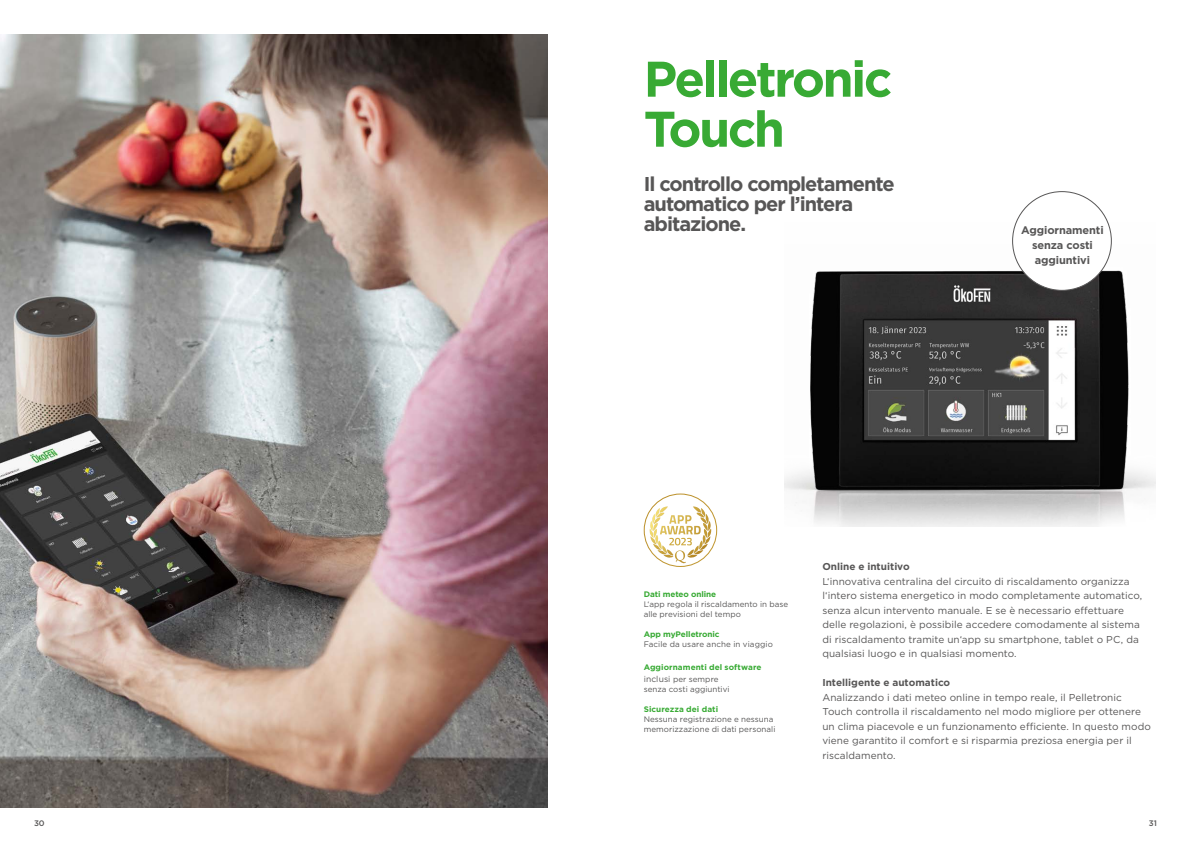
<style>
.page{position:relative;width:1191px;height:842px;background:#fff}
.page>*{position:absolute;margin:0;border:0;box-sizing:border-box;transform-origin:0 0}
.t1{font:700 50px/50px "Gotham";letter-spacing:-.05em;color:#38aa34}
.t2{font:700 20px/20px "Gotham";letter-spacing:-.05em;color:#575656}
.t3{font:700 11px/15px "Gotham";letter-spacing:-.01em;color:#575656;text-align:center}
.t4{font:10px/14.5px "Gotham";letter-spacing:.005em;color:#575656}
.t5{font:700 10px "Gotham";color:#575656}
.t6{font:8px/10px "Gotham";letter-spacing:.005em;color:#575656}
.t7{font:700 8px/12px "Gotham";letter-spacing:.005em;color:#38aa34}
.t8{font:500 8px "Gotham";color:#575656}
.s1{font-weight:400;font-size:8.5px;color:#575656}
.s2{font-weight:400;color:#575656}
</style>
<div class="page">
<img style="left:814px;top:223px;width:310px;height:303px">
<img style="left:784px;top:245px;width:371px;height:259px">
<div style="left:1012px;top:192px;width:99px;height:98px;background:#fff;border-radius:50%"></div>
<div style="left:643px;top:493px;width:74px;height:74px;border:1px solid #fff;border-radius:50%"></div>
<svg style="left:649px;top:506px;width:62px;height:57px"></svg>
<img style="left:0;top:34px;width:547px;height:774px">
<h1 class="t1" style="left:643px;top:54px;width:250px">Pelletronic<br>Touch</h1>
<h2 class="t2" style="left:643px;top:174px;width:252px">Il controllo completamente automatico per l’intera abitazione.</h2>
<p class="t3" style="left:1021px;top:223px;width:84px">Aggiornamenti senza costi aggiuntivi</p>
<p class="t7" style="left:643px;top:588px;width:74px">Dati meteo online</p>
<p class="t6" style="left:643px;top:599px;width:146px">L‘app regola il riscaldamento in base alle previsioni del tempo</p>
<p class="t7" style="left:643px;top:628px;width:77px">App myPelletronic</p>
<p class="t6" style="left:643px;top:639px;width:131px">Facile da usare anche in viaggio</p>
<p class="t7" style="left:643px;top:661px;width:119px">Aggiornamenti del software <span class="s1">inclusi</span> <span class="s2">per sempre</span></p>
<p class="t6" style="left:643px;top:684px;width:87px">senza costi aggiuntivi</p>
<p class="t7" style="left:643px;top:703px;width:76px">Sicurezza dei dati</p>
<p class="t6" style="left:643px;top:714px;width:133px">Nessuna registrazione e nessuna memorizzazione di dati personali</p>
<p class="t5" style="left:822px;top:560px;width:89px">Online e intuitivo</p>
<p class="t4" style="left:822px;top:573px;width:321px">L‘innovativa centralina del circuito di riscaldamento organizza l‘intero sistema energetico in modo completamente automatico, senza alcun intervento manuale. E se è necessario effettuare delle regolazioni, è possibile accedere comodamente al sistema di riscaldamento tramite un‘app su smartphone, tablet o PC, da qualsiasi luogo e in qualsiasi momento.</p>
<p class="t5" style="left:822px;top:676px;width:129px">Intelligente e automatico</p>
<p class="t4" style="left:822px;top:689px;width:330px">Analizzando i dati meteo online in tempo reale, il Pelletronic Touch controlla il riscaldamento nel modo migliore per ottenere un clima piacevole e un funzionamento efficiente. In questo modo viene garantito il comfort e si risparmia preziosa energia per il riscaldamento.</p>
<p class="t8" style="left:34px;top:818px;width:12px">30</p>
<p class="t8" style="left:1148px;top:818px;width:10px">31</p>
</div>
